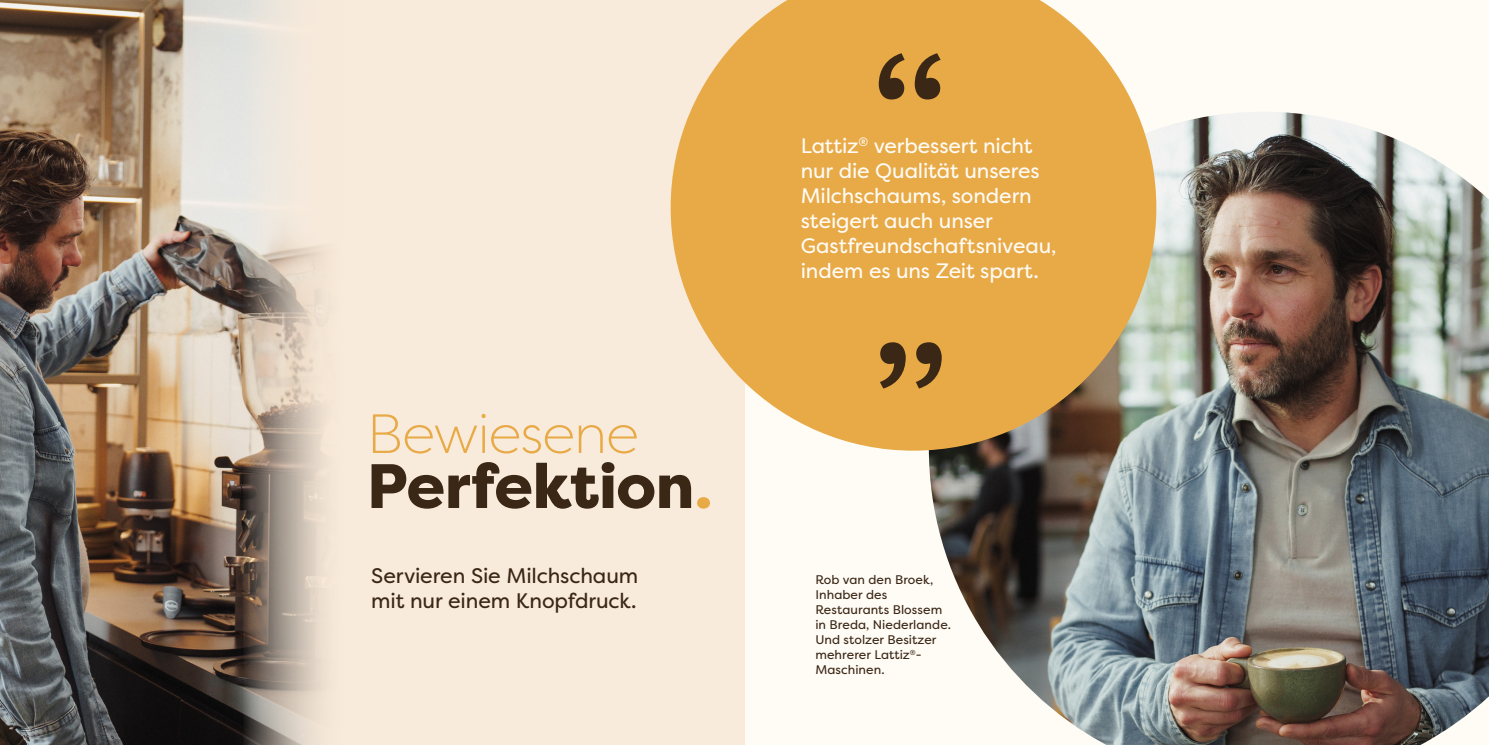
<style>
.page{position:relative;width:1489px;height:745px;background:#fff}
.page>*{position:absolute;margin:0;border:0;box-sizing:border-box;transform-origin:0 0}
.t1{font:800 62.5px "Filson Pro";letter-spacing:-.005em;color:#3a2715}
.t2{font:300 55px "Filson Pro";letter-spacing:-.02em;color:#e8aa47}
.t3{font:21px/25.2px "Filson Pro";letter-spacing:-.005em;color:#3a2715}
.t4{font:20.88px/25px "Filson Pro";letter-spacing:-.005em;color:#fffbf5}
.t5{font:12.5px/15px "Filson Pro";letter-spacing:.005em;color:#3a2715}
.s1{color:#e8aa47}
</style>
<div class="page">
<div style="left:744px;top:0;width:744px;height:744px;background:#fffbf5"></div>
<div style="left:0;top:0;width:744px;height:744px;background:#f9ebdb"></div>
<img style="left:0;top:0;width:327px;height:744px">
<img style="left:928px;top:112px;width:560px;height:632px">
<svg style="left:670px;top:0;width:486px;height:450px;fill:#e8aa47"></svg>
<svg style="left:878px;top:53px;width:62px;height:46px"></svg>
<svg style="left:879px;top:342px;width:62px;height:46px"></svg>
<h2 class="t2" style="left:367px;top:398px;width:273px">Bewiesene</h2>
<h1 class="t1" style="left:367px;top:446px;width:347px">Perfektion<span class="s1">.</span></h1>
<p class="t3" style="left:371px;top:562px;width:268px">Servieren Sie Milchschaum mit nur einem Knopfdruck.</p>
<p class="t4" style="left:800px;top:133px;width:257px">Lattiz<sup>®</sup> verbessert nicht nur die Qualität unseres<br>Milchschaums, sondern steigert auch unser<br>Gastfreundschaftsniveau, indem es uns Zeit spart.</p>
<p class="t5" style="left:815px;top:571px;width:137px">Rob van den Broek,<br>Inhaber des<br>Restaurants Blossem in Breda, Niederlande.<br>Und stolzer Besitzer mehrerer Lattiz<sup>®</sup>-<br>Maschinen.</p>
</div>
